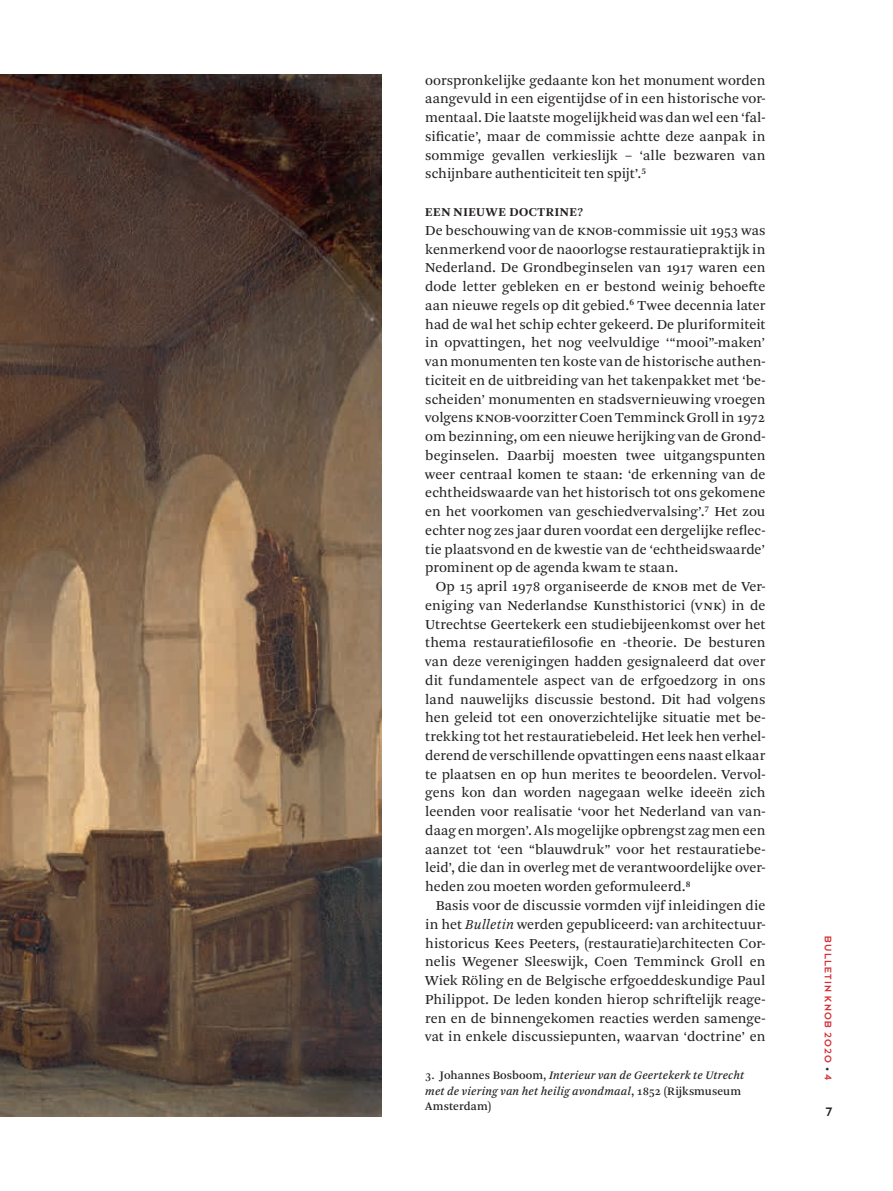
<style>
.page{position:relative;width:893px;height:1191px;background:#fff}
.page>*{position:absolute;margin:0;border:0;box-sizing:border-box;transform-origin:0 0}
.t1{font:14.4px/18.8px "Arnhem Pro Blond";color:#231f20;text-align:justify}
.t2{font:13.5px "Dessau Pro";color:#231f20}
.t3{font:700 12.6px "Arnhem Pro";letter-spacing:.045em;color:#231f20}
.t4{font:italic 12px/15.8px "Arnhem Pro";letter-spacing:.015em;color:#231f20}
.t5{font:10.5px "Dessau Pro";letter-spacing:.11em;color:#d23139}
.s1{font-style:italic}
.s2{font-style:normal}
.s3{font-size:8.25px;color:#231f20}
</style>
<div class="page">
<img style="left:0;top:74px;width:381px;height:1042px">
<p class="t1" style="left:425px;top:71px;width:342px">oorspronkelijke gedaante kon het monument worden aangevuld in een eigentijdse of in een historische vor&shy;mentaal. Die laatste mogelijkheid was dan wel een ‘fal&shy;sificatie’, maar de commissie achtte deze aanpak in sommige gevallen verkieslijk – ‘alle bezwaren van schijnbare authenticiteit ten spijt’.<sup>5</sup></p>
<p class="t3" style="left:425px;top:204px;width:160px">EEN NIEUWE DOCTRINE?</p>
<p class="t1" style="left:425px;top:221px;width:162px">De beschouwing van de KNOB</p>
<p class="t1" style="left:425px;top:221px;width:342px;text-indent:188px">-commissie uit 1953 was kenmerkend voor de naoorlogse restauratiepraktijk in Nederland. De Grondbeginselen van 1917 waren een dode letter gebleken en er bestond weinig behoefte aan nieuwe regels op dit gebied.<sup>6</sup> Twee decennia later had de wal het schip echter gekeerd. De pluriformiteit in opvattingen, het nog veelvuldige ‘“mooi”-maken’ van monumenten ten koste van de historische authen&shy;ticiteit en de uitbreiding van het takenpakket met ‘be&shy;scheiden’ monumenten en stadsvernieuwing vroegen volgens KNOB</p>
<p class="t1" style="left:511px;top:408px;width:255px">-voorzitter Coen Temminck Groll in 1972</p>
<p class="t1" style="left:425px;top:427px;width:342px">om bezinning, om een nieuwe herijking van de Grond-</p>
<p class="t1" style="left:425px;top:446px;width:342px">beginselen. Daarbij moesten twee uitgangspunten</p>
<p class="t1" style="left:425px;top:465px;width:342px">weer centraal komen te staan: ‘de erkenning van de</p>
<p class="t1" style="left:425px;top:483px;width:342px">echtheidswaarde van het historisch tot ons gekomene</p>
<p class="t1" style="left:425px;top:502px;width:342px">en het voorkomen van geschiedvervalsing’.<sup>7</sup> Het zou</p>
<p class="t1" style="left:425px;top:521px;width:342px">echter nog zes jaar duren voordat een dergelijke reflec-</p>
<p class="t1" style="left:425px;top:540px;width:342px">tie plaatsvond en de kwestie van de ‘echtheidswaarde’</p>
<p class="t1" style="left:425px;top:558px;width:255px">prominent op de agenda kwam te staan.</p>
<p class="t1" style="left:436px;top:577px;width:226px">Op 15 april 1978 organiseerde de KNOB</p>
<p class="t1" style="left:425px;top:577px;width:342px;text-indent:267px">met de Ver&shy;eniging van Nederlandse Kunsthistorici (VNK) in de Utrechtse Geertekerk een studiebijeenkomst over het thema restauratiefilosofie en -theorie. De besturen van deze verenigingen hadden gesignaleerd dat over dit fundamentele aspect van de erfgoedzorg in ons land nauwelijks discussie bestond. Dit had volgens hen geleid tot een onoverzichtelijke situatie met be&shy;trekking tot het restauratiebeleid. Het leek hen verhel&shy;derend de verschillende opvattingen eens naast elkaar te plaatsen en op hun merites te beoordelen. Vervol&shy;gens kon dan worden nagegaan welke ideeën zich leenden voor realisatie ‘voor het Nederland van van&shy;daag en morgen’. Als mogelijke opbrengst zag men een aanzet tot ‘een “blauwdruk” voor het restauratiebe&shy;leid’, die dan in overleg met de verantwoordelijke over&shy;heden zou moeten worden geformuleerd.<sup>8</sup></p>
<p class="t1" style="left:425px;top:896px;width:342px;text-indent:11px">Basis voor de discussie vormden vijf inleidingen die in het <span class="s1">Bulletin</span> werden gepubliceerd: van architectuur&shy;historicus Kees Peeters, (restauratie)architecten Cor&shy;nelis Wegener Sleeswijk, Coen Temminck Groll en Wiek Röling en de Belgische erfgoeddeskundige Paul Philippot. De leden konden hierop schriftelijk reage&shy;ren en de binnengekomen reacties werden samenge&shy;vat in enkele discussiepunten, waarvan ‘doctrine’ en</p>
<p class="t4" style="left:425px;top:1067px;width:320px"><span class="s2">3. Johannes Bosboom,</span> Interieur van de Geertekerk te Utrecht met de viering van het heilig avondmaal<span class="s2">, 1852 (Rijksmuseum<br>Amsterdam)</span></p>
<p class="t5" style="left:833px;top:936px;width:145px;rotate:90deg">BULLETIN KNOB 2020 <span class="s3">•</span> 4</p>
<p class="t2" style="left:826px;top:1105px;width:8px">7</p>
</div>
